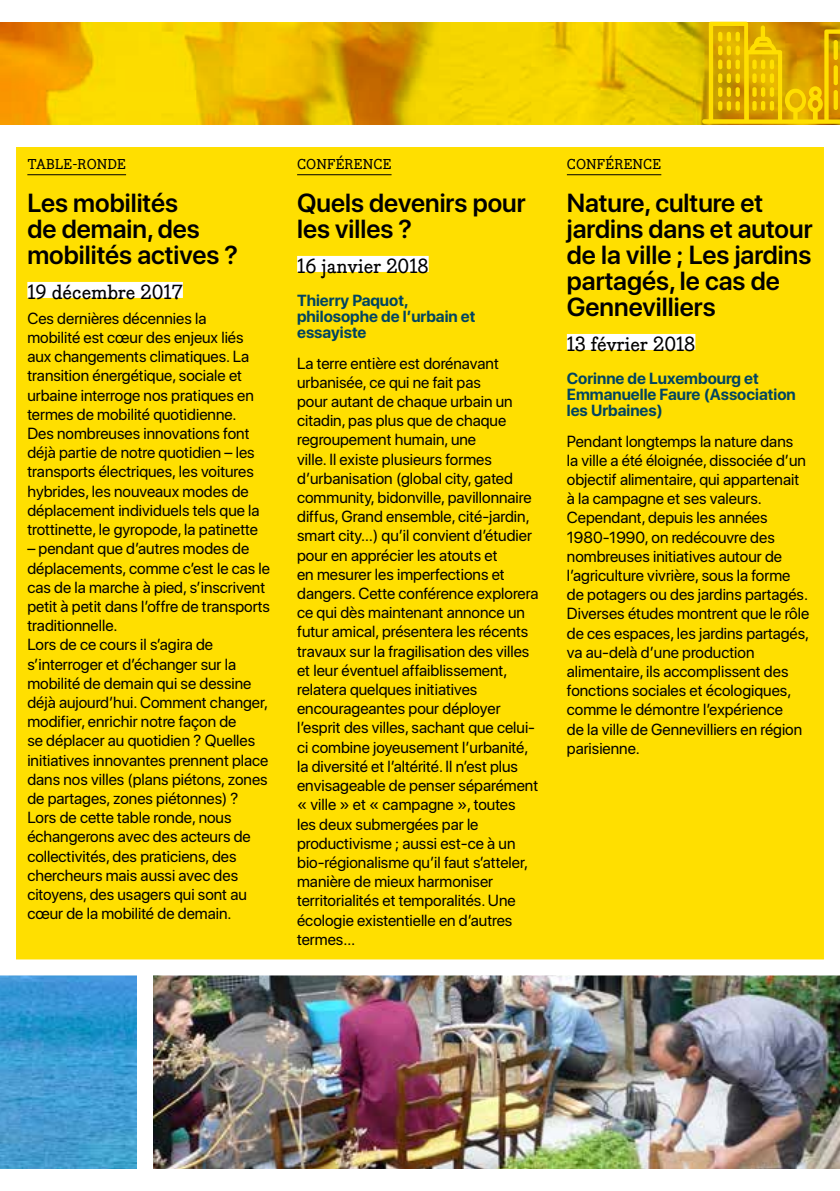
<style>
.page{position:relative;width:840px;height:1191px;background:#fff}
.page>*{position:absolute;margin:0;border:0;box-sizing:border-box;transform-origin:0 0}
.t1{font:600 26px/26px "SF Pro Display";color:#000}
.t2{font:500 20px "Bodoni Egyptian Pro";color:#000}
.t3{font:16px/19.2px "SF Pro Display";color:#000}
.t4{font:700 16px/16px "SF Pro Display";color:#004461}
.t5{font:500 14px "Bodoni Egyptian Pro";color:#000}
</style>
<div class="page">
<img style="left:0;top:975px;width:136px;height:193px">
<img style="left:153px;top:975px;width:686px;height:193px">
<div style="left:8px;top:139px;width:823px;height:828px;background:#ffdf00"></div>
<hr style="left:27px;top:174px;width:99px;height:1px;background:#000">
<div style="left:27px;top:282px;width:156px;height:16px;background:#fff"></div>
<hr style="left:297px;top:174px;width:94px;height:1px;background:#000">
<div style="left:297px;top:256px;width:131px;height:16px;background:#fff"></div>
<hr style="left:566px;top:174px;width:95px;height:1px;background:#000">
<div style="left:566px;top:334px;width:129px;height:16px;background:#fff"></div>
<div style="left:0;top:131px;width:839px;height:844px;border:16px solid #fff"></div>
<svg style="left:0;top:23px;width:839px;height:102px;background:#edbe00"></svg>
<svg style="left:701px;top:22px;width:138px;height:102px;background:#dfae00"></svg>
<svg style="left:752px;top:73px;width:4px;height:10px"></svg>
<svg style="left:760px;top:73px;width:4px;height:10px"></svg>
<svg style="left:769px;top:73px;width:4px;height:10px"></svg>
<svg style="left:752px;top:87px;width:4px;height:10px"></svg>
<svg style="left:760px;top:87px;width:4px;height:10px"></svg>
<svg style="left:769px;top:87px;width:4px;height:10px"></svg>
<svg style="left:752px;top:101px;width:4px;height:10px"></svg>
<svg style="left:760px;top:101px;width:4px;height:10px"></svg>
<svg style="left:769px;top:101px;width:4px;height:10px"></svg>
<svg style="left:833px;top:65px;width:4px;height:20px"></svg>
<svg style="left:833px;top:40px;width:4px;height:20px"></svg>
<svg style="left:833px;top:90px;width:4px;height:20px"></svg>
<p class="t5" style="left:27px;top:155px;width:100px">TABLE-RONDE</p>
<h1 class="t1" style="left:27px;top:191px;width:212px">Les mobilités<br>de demain, des mobilités actives ?</h1>
<p class="t2" style="left:27px;top:280px;width:157px">19 décembre 2017</p>
<p class="t3" style="left:27px;top:308px;width:233px">Ces dernières décennies la mobilité est cœur des enjeux liés aux changements climatiques. La transition énergétique, sociale et urbaine interroge nos pratiques en termes de mobilité quotidienne.<br>Des nombreuses innovations font déjà partie de notre quotidien – les transports électriques, les voitures hybrides, les nouveaux modes de déplacement individuels tels que la trottinette, le gyropode, la patinette</p>
<p class="t3" style="left:27px;top:539px;width:244px">– pendant que d’autres modes de déplacements, comme c’est le cas le cas de la marche à pied, s’inscrivent petit à petit dans l’offre de transports traditionnelle.<br>Lors de ce cours il s’agira de s’interroger et d’échanger sur la mobilité de demain qui se dessine déjà aujourd’hui. Comment changer, modifier, enrichir notre façon de<br>se déplacer au quotidien ? Quelles initiatives innovantes prennent place dans nos villes (plans piétons, zones de partages, zones piétonnes) ?<br>Lors de cette table ronde, nous échangerons avec des acteurs de collectivités, des praticiens, des chercheurs mais aussi avec des citoyens, des usagers qui sont au cœur de la mobilité de demain.</p>
<p class="t5" style="left:297px;top:155px;width:96px">CONFÉRENCE</p>
<h1 class="t1" style="left:297px;top:191px;width:230px">Quels devenirs pour les villes ?</h1>
<p class="t2" style="left:297px;top:254px;width:133px">16 janvier 2018</p>
<p class="t4" style="left:297px;top:292px;width:180px">Thierry Paquot, philosophe de l’urbain et essayiste</p>
<p class="t3" style="left:297px;top:353px;width:243px">La terre entière est dorénavant urbanisée, ce qui ne fait pas<br>pour autant de chaque urbain un citadin, pas plus que de chaque regroupement humain, une<br>ville. Il existe plusieurs formes d’urbanisation (global city, gated community, bidonville, pavillonnaire diffus, Grand ensemble, cité-jardin, smart city…) qu’il convient d’étudier pour en apprécier les atouts et<br>en mesurer les imperfections et dangers. Cette conférence explorera ce qui dès maintenant annonce un futur amical, présentera les récents travaux sur la fragilisation des villes et leur éventuel affaiblissement, relatera quelques initiatives encourageantes pour déployer l’esprit des villes, sachant que celui&shy;ci combine joyeusement l’urbanité, la diversité et l’altérité. Il n’est plus envisageable de penser séparément « ville » et « campagne », toutes<br>les deux submergées par le productivisme ; aussi est-ce à un bio-régionalisme qu’il faut s’atteler, manière de mieux harmoniser territorialités et temporalités. Une écologie existentielle en d’autres termes…</p>
<p class="t5" style="left:566px;top:155px;width:96px">CONFÉRENCE</p>
<h1 class="t1" style="left:566px;top:191px;width:247px">Nature, culture et jardins dans et autour de la ville ; Les jardins partagés, le cas de<br>Gennevilliers</h1>
<p class="t2" style="left:566px;top:332px;width:130px">13 février 2018</p>
<p class="t4" style="left:566px;top:370px;width:230px">Corinne de Luxembourg et<br>Emmanuelle Faure (Association les Urbaines)</p>
<p class="t3" style="left:566px;top:431px;width:244px">Pendant longtemps la nature dans<br>la ville a été éloignée, dissociée d’un objectif alimentaire, qui appartenait à la campagne et ses valeurs.<br>Cependant, depuis les années 1980-1990, on redécouvre des nombreuses initiatives autour de l’agriculture vivrière, sous la forme de potagers ou des jardins partagés.<br>Diverses études montrent que le rôle de ces espaces, les jardins partagés, va au-delà d’une production alimentaire, ils accomplissent des fonctions sociales et écologiques, comme le démontre l’expérience<br>de la ville de Gennevilliers en région parisienne.</p>
</div>
